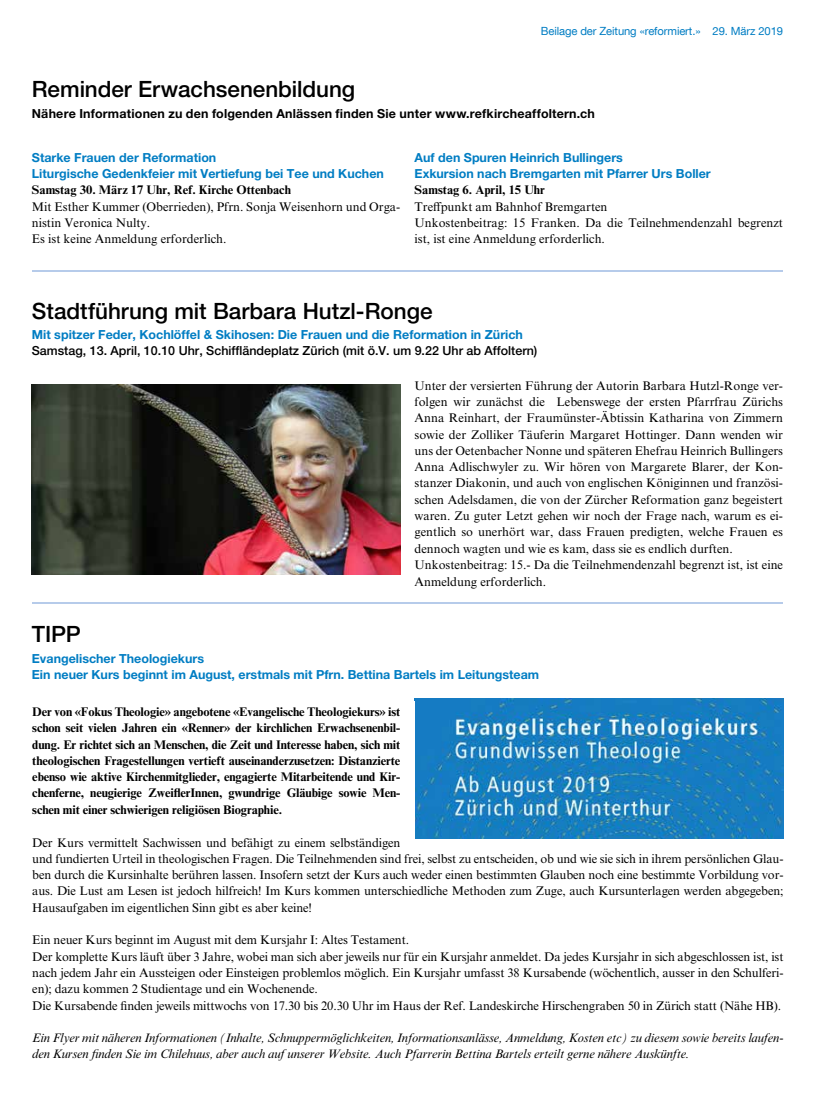
<style>
.page{position:relative;width:815px;height:1106px;background:#fff}
.page>*{position:absolute;margin:0;border:0;box-sizing:border-box;transform-origin:0 0}
.t1{font:500 22.5px "Helvetica Neue LT Pro";color:#000}
.t2{font:12.5px/16.2px "Times NRMT Pro";letter-spacing:-.005em;color:#000}
.t3{font:700 12.5px/16.2px "Times NRMT Pro";color:#000;text-align:justify}
.t4{font:700 12.5px/16.2px "Helvetica Neue LT Pro";color:#007dc3}
.t5{font:italic 12.5px/16.2px "Times NRMT Pro";letter-spacing:-.01em;color:#000}
.t6{font:700 12.5px "Helvetica Neue LT Pro";letter-spacing:.015em;color:#000}
.t7{font:500 12.5px "Helvetica Neue LT Pro";color:#000}
.t8{font:11.25px "Helvetica Neue LT Com";letter-spacing:-.01em;color:#007dc3}
</style>
<div class="page">
<img style="left:32px;top:384px;width:368px;height:190px">
<img style="left:415px;top:698px;width:368px;height:140px">
<hr style="left:33px;top:270px;width:750px;height:2px;background:#b6cbea">
<hr style="left:32px;top:602px;width:750px;height:1px;background:#b6cbea">
<h1 class="t1" style="left:32px;top:75px;width:325px">Reminder Erwachsenenbildung</h1>
<p class="t8" style="left:541px;top:24px;width:244px">Beilage der Zeitung «reformiert.» 29. März 2019</p>
<p class="t6" style="left:32px;top:105px;width:565px">Nähere Informationen zu den folgenden Anlässen finden Sie unter www.refkircheaffoltern.ch</p>
<p class="t4" style="left:32px;top:149px;width:354px">Starke Frauen der Reformation<br>Liturgische Gedenkfeier mit Vertiefung bei Tee und Kuchen</p>
<p class="t3" style="left:32px;top:182px;width:261px">Samstag 30. März 17 Uhr, Ref. Kirche Ottenbach</p>
<p class="t2" style="left:32px;top:199px;width:370px">Mit Esther Kummer (Oberrieden), Pfrn. Sonja Weisenhorn und Orga&shy;nistin Veronica Nulty.<br>Es ist keine Anmeldung erforderlich.</p>
<p class="t4" style="left:415px;top:149px;width:298px">Auf den Spuren Heinrich Bullingers<br>Exkursion nach Bremgarten mit Pfarrer Urs Boller</p>
<p class="t3" style="left:415px;top:182px;width:132px">Samstag 6. April, 15 Uhr</p>
<p class="t2" style="left:415px;top:199px;width:370px">Treffpunkt am Bahnhof Bremgarten<br>Unkostenbeitrag: 15 Franken. Da die Teilnehmendenzahl begrenzt ist, ist eine Anmeldung erforderlich.</p>
<h1 class="t1" style="left:32px;top:297px;width:402px">Stadtführung mit Barbara Hutzl-Ronge</h1>
<p class="t4" style="left:32px;top:326px;width:493px">Mit spitzer Feder, Kochlöffel &amp; Skihosen: Die Frauen und die Reformation in Zürich</p>
<p class="t7" style="left:32px;top:343px;width:507px">Samstag, 13. April, 10.10 Uhr, Schiffländeplatz Zürich (mit ö.V. um 9.22 Uhr ab Affoltern)</p>
<p class="t2" style="left:415px;top:378px;width:370px">Unter der versierten Führung der Autorin Barbara Hutzl-Ronge ver&shy;folgen wir zunächst die Lebenswege der ersten Pfarrfrau Zürichs Anna Reinhart, der Fraumünster-Äbtissin Katharina von Zimmern sowie der Zolliker Täuferin Margaret Hottinger. Dann wenden wir uns der Oetenbacher Nonne und späteren Ehefrau Heinrich Bullingers Anna Adlischwyler zu. Wir hören von Margarete Blarer, der Kon&shy;stanzer Diakonin, und auch von englischen Königinnen und französi&shy;schen Adelsdamen, die von der Zürcher Reformation ganz begeistert waren. Zu guter Letzt gehen wir noch der Frage nach, warum es ei&shy;gentlich so unerhört war, dass Frauen predigten, welche Frauen es dennoch wagten und wie es kam, dass sie es endlich durften.<br>Unkostenbeitrag: 15.- Da die Teilnehmendenzahl begrenzt ist, ist eine Anmeldung erforderlich.</p>
<h1 class="t1" style="left:32px;top:620px;width:50px">TIPP</h1>
<p class="t4" style="left:32px;top:649px;width:509px">Evangelischer Theologiekurs<br>Ein neuer Kurs beginnt im August, erstmals mit Pfrn. Bettina Bartels im Leitungsteam</p>
<p class="t3" style="left:32px;top:704px;width:370px">Der von «Fokus Theologie» angebotene «Evangelische Theologiekurs» ist schon seit vielen Jahren ein «Renner» der kirchlichen Erwachsenenbil&shy;dung. Er richtet sich an Menschen, die Zeit und Interesse haben, sich mit theologischen Fragestellungen vertieft auseinanderzusetzen: Distanzierte ebenso wie aktive Kirchenmitglieder, engagierte Mitarbeitende und Kir&shy;chenferne, neugierige ZweiflerInnen, gwundrige Gläubige sowie Men&shy;schen mit einer schwierigen religiösen Biographie.</p>
<p class="t2" style="left:32px;top:834px;width:753px">Der Kurs vermittelt Sachwissen und befähigt zu einem selbständigen<br>und fundierten Urteil in theologischen Fragen. Die Teilnehmenden sind frei, selbst zu entscheiden, ob und wie sie sich in ihrem persönlichen Glau&shy;ben durch die Kursinhalte berühren lassen. Insofern setzt der Kurs auch weder einen bestimmten Glauben noch eine bestimmte Vorbildung vor&shy;aus. Die Lust am Lesen ist jedoch hilfreich! Im Kurs kommen unterschiedliche Methoden zum Zuge, auch Kursunterlagen werden abgegeben; Hausaufgaben im eigentlichen Sinn gibt es aber keine!</p>
<p class="t2" style="left:32px;top:932px;width:753px">Ein neuer Kurs beginnt im August mit dem Kursjahr I: Altes Testament.<br>Der komplette Kurs läuft über 3 Jahre, wobei man sich aber jeweils nur für ein Kursjahr anmeldet. Da jedes Kursjahr in sich abgeschlossen ist, ist nach jedem Jahr ein Aussteigen oder Einsteigen problemlos möglich. Ein Kursjahr umfasst 38 Kursabende (wöchentlich, ausser in den Schulferi&shy;en); dazu kommen 2 Studientage und ein Wochenende.<br>Die Kursabende finden jeweils mittwochs von 17.30 bis 20.30 Uhr im Haus der Ref. Landeskirche Hirschengraben 50 in Zürich statt (Nähe HB).</p>
<p class="t5" style="left:32px;top:1030px;width:753px">Ein Flyer mit näheren Informationen (Inhalte, Schnuppermöglichkeiten, Informationsanlässe, Anmeldung, Kosten etc) zu diesem sowie bereits laufen&shy;den Kursen finden Sie im Chilehuus, aber auch auf unserer Website. Auch Pfarrerin Bettina Bartels erteilt gerne nähere Auskünfte.</p>
</div>
